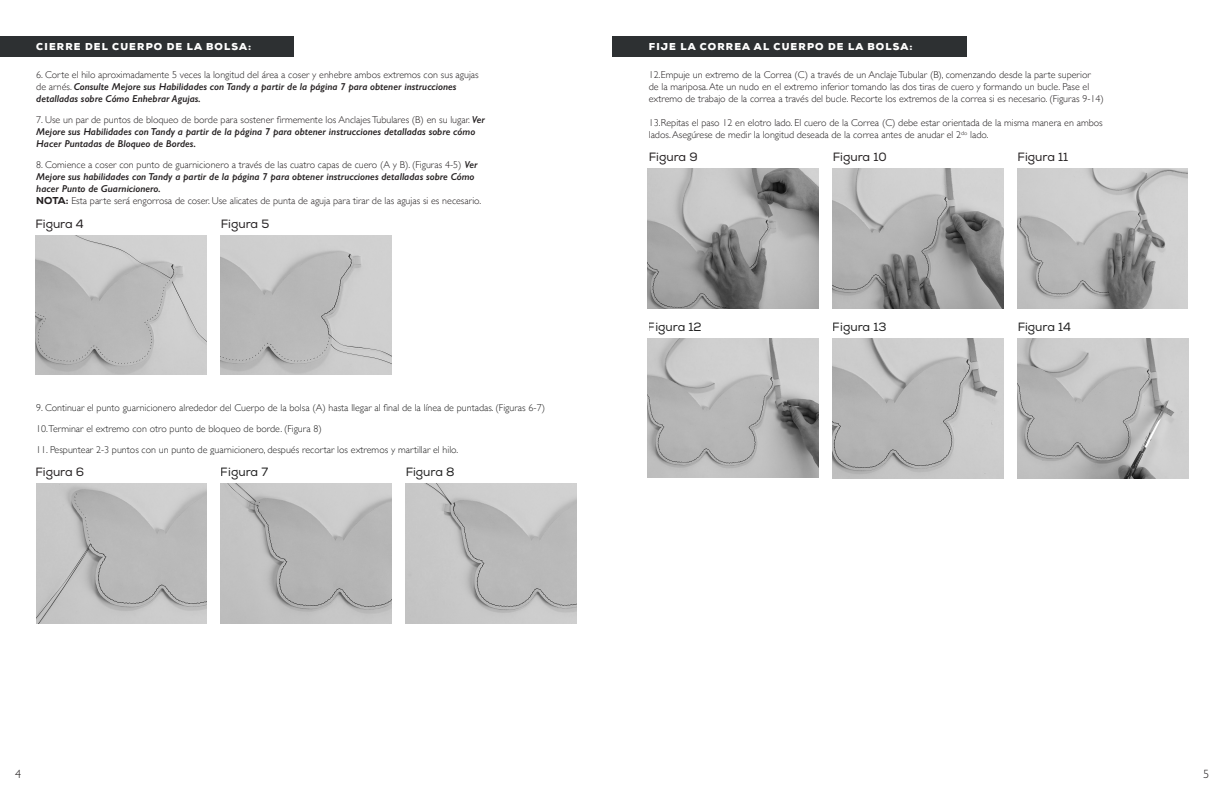
<style>
.page{position:relative;width:1224px;height:792px;background:#fff}
.page>*{position:absolute;margin:0;border:0;box-sizing:border-box;transform-origin:0 0}
.t1{font:12px "Nexa";color:#231f20}
.t2{font:300 12px "Gill Sans Nova";color:#231f20}
.t3{font:300 10px/12px "Gill Sans";color:#231f20}
.t4{font:italic 600 10px/12px "Gill Sans";color:#231f20}
.t5{font:900 10px "Nexa";letter-spacing:.115em;color:#fff}
.s1{font-weight:300;font-style:normal}
.s2{font-weight:600;font-style:italic}
.s3{font-family:"Nexa";font-weight:800}
</style>
<div class="page">
<div style="left:0;top:36px;width:294px;height:20px;background:#2d3032"></div>
<img style="left:35px;top:235px;width:171px;height:140px">
<img style="left:221px;top:235px;width:170px;height:140px">
<img style="left:36px;top:484px;width:170px;height:140px">
<img style="left:221px;top:484px;width:170px;height:140px">
<img style="left:406px;top:484px;width:170px;height:140px">
<div style="left:612px;top:36px;width:355px;height:20px;background:#2d3032"></div>
<img style="left:648px;top:169px;width:170px;height:139px">
<img style="left:648px;top:339px;width:170px;height:139px">
<img style="left:833px;top:169px;width:170px;height:140px">
<img style="left:833px;top:339px;width:170px;height:139px">
<img style="left:1018px;top:169px;width:170px;height:140px">
<img style="left:1018px;top:339px;width:170px;height:139px">
<p class="t5" style="left:36px;top:40px;width:217px">CIERRE DEL CUERPO DE LA BOLSA:</p>
<p class="t4" style="left:36px;top:68px;width:444px"><span class="s1">6. Corte el hilo aproximadamente 5 veces la longitud del área a coser y enhebre ambos extremos con sus agujas de arnés.</span> Consulte Mejore sus Habilidades con Tandy a partir de la página 7 para obtener instrucciones detalladas sobre Cómo Enhebrar Agujas.</p>
<p class="t4" style="left:36px;top:113px;width:450px"><span class="s1">7. Use un par de puntos de bloqueo de borde para sostener firmemente los Anclajes Tubulares (B) en su lugar.</span> Ver<br>Mejore sus Habilidades con Tandy a partir de la página 7 para obtener instrucciones detalladas sobre cómo<br>Hacer Puntadas de Bloqueo de Bordes.</p>
<p class="t3" style="left:36px;top:158px;width:446px">8. Comience a coser con punto de guarnicionero a través de las cuatro capas de cuero (A y B). (Figuras 4-5) <span class="s2">Ver Mejore sus habilidades con Tandy a partir de la página 7 para obtener instrucciones detalladas sobre Cómo hacer Punto de Guarnicionero.<br></span><span class="s3">NOTA:</span> Esta parte será engorrosa de coser. Use alicates de punta de aguja para tirar de las agujas si es necesario.</p>
<p class="t1" style="left:35px;top:216px;width:50px">Figura 4</p>
<p class="t1" style="left:221px;top:216px;width:50px">Figura 5</p>
<p class="t3" style="left:36px;top:396px;width:510px;line-height:21px">9. Continuar el punto guarnicionero alrededor del Cuerpo de la bolsa (A) hasta llegar al final de la línea de puntadas. (Figuras 6-7)<br>10.Terminar el extremo con otro punto de bloqueo de borde. (Figura 8)</p>
<p class="t3" style="left:36px;top:443px;width:423px">11. Pespuntear 2-3 puntos con un punto de guarnicionero, después recortar los extremos y martillar el hilo.</p>
<p class="t1" style="left:35px;top:465px;width:50px">Figura 6</p>
<p class="t1" style="left:221px;top:465px;width:49px">Figura 7</p>
<p class="t1" style="left:406px;top:465px;width:50px">Figura 8</p>
<p class="t5" style="left:649px;top:40px;width:265px">FIJE LA CORREA AL CUERPO DE LA BOLSA:</p>
<p class="t3" style="left:649px;top:68px;width:457px">12.Empuje un extremo de la Correa (C) a través de un Anclaje Tubular (B), comenzando desde la parte superior<br>de la mariposa. Ate un nudo en el extremo inferior tomando las dos tiras de cuero y formando un bucle. Pase el extremo de trabajo de la correa a través del bucle. Recorte los extremos de la correa si es necesario. (Figuras 9-14)</p>
<p class="t3" style="left:649px;top:116px;width:455px">13.Repitas el paso 12 en elotro lado. El cuero de la Correa (C) debe estar orientada de la misma manera en ambos lados. Asegúrese de medir la longitud deseada de la correa antes de anudar el 2<sup>do</sup> lado.</p>
<p class="t1" style="left:649px;top:150px;width:50px">Figura 9</p>
<p class="t1" style="left:648px;top:320px;width:55px">Figura 12</p>
<p class="t1" style="left:833px;top:150px;width:55px">Figura 10</p>
<p class="t1" style="left:833px;top:320px;width:55px">Figura 13</p>
<p class="t1" style="left:1018px;top:150px;width:52px">Figura 11</p>
<p class="t1" style="left:1018px;top:320px;width:55px">Figura 14</p>
<p class="t2" style="left:15px;top:767px;width:7px">4</p>
<p class="t2" style="left:1203px;top:767px;width:7px">5</p>
</div>
